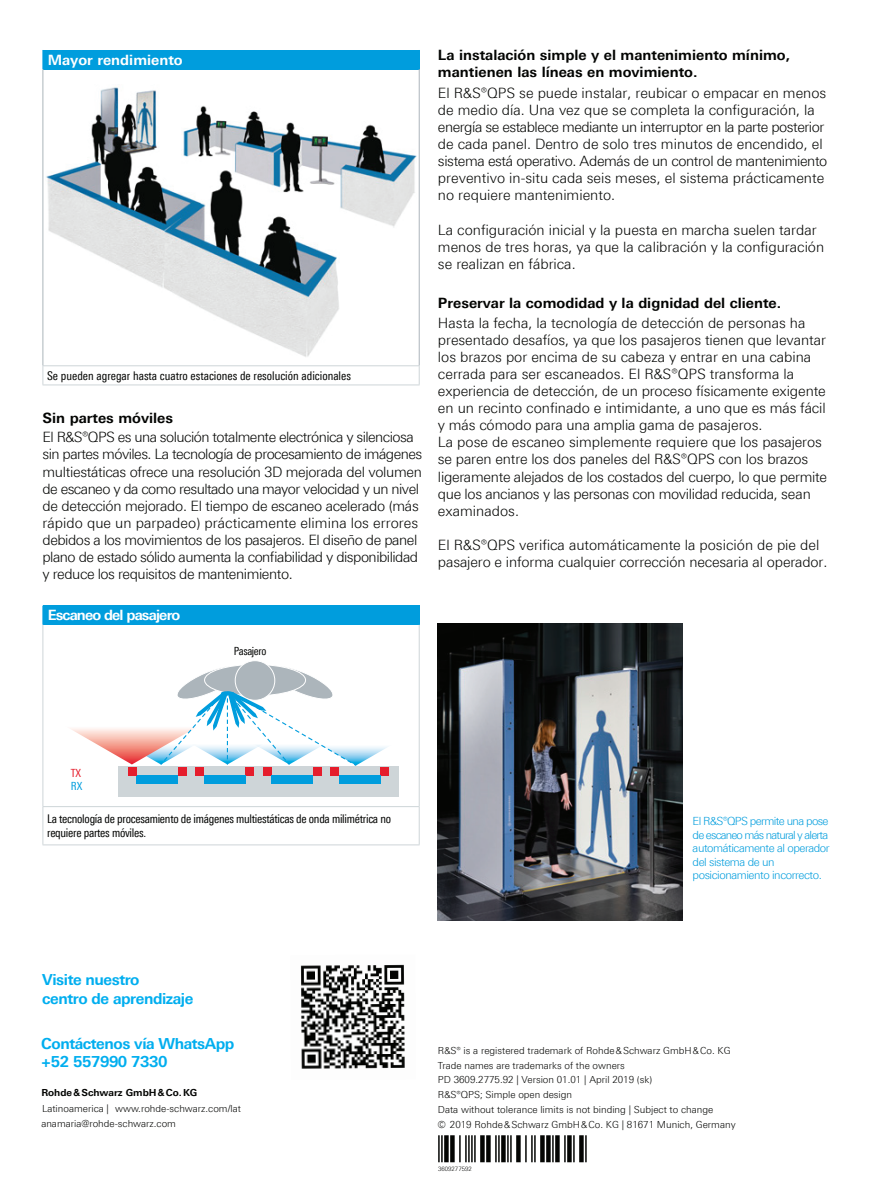
<style>
.page{position:relative;width:893px;height:1191px;background:#fff}
.page>*{position:absolute;margin:0;border:0;box-sizing:border-box;transform-origin:0 0}
.t1{font:700 15.3px/18.3px "Linotype Univers 630";letter-spacing:-.03em;color:#00aeef}
.t2{font:300 14.25px/17.1px "Linotype Univers 330";letter-spacing:-.01em;color:#040503}
.t3{font:300 14.25px/17.1px "Linotype Univers 330";letter-spacing:-.03em;color:#040503}
.t4{font:700 14.25px/17.1px "Linotype Univers 630";color:#040503}
.t5{font:700 14.25px "Linotype Univers 630";letter-spacing:-.06em;color:#fff}
.t6{font:700 14.25px "Linotype Univers 630";color:#fff}
.t7{font:12px/14.4px "Linotype Univers 420 Cn";letter-spacing:-.025em;color:#040503}
.t8{font:12px "Linotype Univers 420 Cn";color:#040503}
.t9{font:300 11.25px/13.5px "Linotype Univers 330";letter-spacing:-.04em;color:#009ddd}
.t10{font:11.25px "Linotype Univers 420 Cn";letter-spacing:-.035em;color:#040503}
.t11{font:11.25px "Linotype Univers 420 Cn";color:#e51d2c}
.t12{font:11.25px "Linotype Univers 420 Cn";color:#009ddd}
.t13{font:300 9.75px/14.9px "Linotype Univers 330";color:#040503}
.t14{font:700 9.75px "Linotype Univers 630";color:#040503}
.t15{font:300 6px "Linotype Univers 330";color:#040503}
</style>
<div class="page">
<svg style="left:235px;top:660px;width:40px;height:40px"></svg>
<div style="left:235px;top:660px;width:40px;height:40px;border:1px solid #fff;border-radius:50%"></div>
<div style="left:118px;top:767px;width:281px;height:30px;background:#ced5d8"></div>
<div style="left:178px;top:767px;width:9px;height:8px;background:#e51d2c"></div>
<div style="left:195px;top:767px;width:9px;height:8px;background:#e51d2c"></div>
<div style="left:246px;top:767px;width:8px;height:8px;background:#e51d2c"></div>
<div style="left:263px;top:767px;width:8px;height:8px;background:#e51d2c"></div>
<div style="left:313px;top:767px;width:9px;height:8px;background:#e51d2c"></div>
<div style="left:330px;top:767px;width:9px;height:8px;background:#e51d2c"></div>
<div style="left:381px;top:767px;width:8px;height:8px;background:#e51d2c"></div>
<div style="left:339px;top:775px;width:42px;height:8px;background:#009ddd"></div>
<div style="left:271px;top:775px;width:42px;height:8px;background:#009ddd"></div>
<div style="left:204px;top:775px;width:42px;height:8px;background:#009ddd"></div>
<div style="left:136px;top:775px;width:42px;height:8px;background:#009ddd"></div>
<div style="left:128px;top:767px;width:8px;height:8px;background:#e51d2c"></div>
<svg style="left:70px;top:664px;width:324px;height:103px"></svg>
<svg style="left:221px;top:691px;width:13px;height:4px"></svg>
<img style="left:438px;top:624px;width:244px;height:297px">
<img style="left:46px;top:87px;width:371px;height:270px">
<hr style="left:438px;top:1135px;width:2px;height:27px;background:#040503">
<hr style="left:441px;top:1135px;width:2px;height:27px;background:#040503">
<div style="left:444px;top:1135px;width:5px;height:27px;background:#040503"></div>
<div style="left:450px;top:1135px;width:5px;height:27px;background:#040503"></div>
<hr style="left:459px;top:1135px;width:2px;height:27px;background:#040503">
<hr style="left:465px;top:1135px;width:2px;height:27px;background:#040503">
<hr style="left:468px;top:1135px;width:2px;height:27px;background:#040503">
<hr style="left:471px;top:1135px;width:2px;height:27px;background:#040503">
<hr style="left:474px;top:1135px;width:2px;height:27px;background:#040503">
<div style="left:480px;top:1135px;width:5px;height:27px;background:#040503"></div>
<div style="left:486px;top:1135px;width:5px;height:27px;background:#040503"></div>
<hr style="left:495px;top:1135px;width:2px;height:27px;background:#040503">
<hr style="left:498px;top:1135px;width:2px;height:27px;background:#040503">
<div style="left:501px;top:1135px;width:5px;height:27px;background:#040503"></div>
<hr style="left:507px;top:1135px;width:2px;height:27px;background:#040503">
<hr style="left:510px;top:1135px;width:2px;height:27px;background:#040503">
<div style="left:516px;top:1135px;width:5px;height:27px;background:#040503"></div>
<hr style="left:525px;top:1135px;width:2px;height:27px;background:#040503">
<hr style="left:531px;top:1135px;width:2px;height:27px;background:#040503">
<hr style="left:534px;top:1135px;width:2px;height:27px;background:#040503">
<div style="left:540px;top:1135px;width:5px;height:27px;background:#040503"></div>
<div style="left:546px;top:1135px;width:5px;height:27px;background:#040503"></div>
<hr style="left:552px;top:1135px;width:2px;height:27px;background:#040503">
<div style="left:555px;top:1135px;width:5px;height:27px;background:#040503"></div>
<hr style="left:564px;top:1135px;width:2px;height:27px;background:#040503">
<div style="left:567px;top:1135px;width:5px;height:27px;background:#040503"></div>
<hr style="left:573px;top:1135px;width:2px;height:27px;background:#040503">
<div style="left:579px;top:1135px;width:5px;height:27px;background:#040503"></div>
<svg style="left:585px;top:1135px;width:1px;height:27px"></svg>
<div style="left:43px;top:605px;width:376px;height:20px;background:#009ddd"></div>
<svg style="left:419px;top:605px;width:1px;height:20px"></svg>
<hr style="left:43px;top:625px;width:1px;height:181px;background:#ced5d8">
<hr style="left:419px;top:625px;width:1px;height:181px;background:#ced5d8">
<hr style="left:43px;top:806px;width:377px;height:1px;background:#ced5d8">
<hr style="left:43px;top:807px;width:1px;height:37px;background:#ced5d8">
<hr style="left:419px;top:807px;width:1px;height:37px;background:#ced5d8">
<hr style="left:43px;top:844px;width:377px;height:1px;background:#ced5d8">
<div style="left:43px;top:50px;width:376px;height:19px;background:#009ddd"></div>
<hr style="left:43px;top:365px;width:377px;height:1px;background:#ced5d8">
<svg style="left:43px;top:366px;width:1px;height:18px"></svg>
<svg style="left:419px;top:366px;width:1px;height:18px"></svg>
<hr style="left:43px;top:384px;width:377px;height:1px;background:#ced5d8">
<svg style="left:419px;top:50px;width:1px;height:19px"></svg>
<hr style="left:43px;top:69px;width:1px;height:296px;background:#acb5bb">
<hr style="left:419px;top:69px;width:1px;height:296px;background:#acb5bb">
<img style="left:300px;top:964px;width:105px;height:105px">
<p class="t6" style="left:48px;top:51px;width:137px">Mayor rendimiento</p>
<p class="t8" style="left:47px;top:368px;width:305px">Se pueden agregar hasta cuatro estaciones de resolución adicionales</p>
<p class="t4" style="left:43px;top:409px;width:132px">Sin partes móviles</p>
<p class="t3" style="left:43px;top:428px;width:381px">El R&amp;S®QPS es una solución totalmente electrónica y silenciosa sin partes móviles. La tecnología de procesamiento de imágenes multiestáticas ofrece una resolución 3D mejorada del volumen de escaneo y da como resultado una mayor velocidad y un nivel de detección mejorado. El tiempo de escaneo acelerado (más rápido que un parpadeo) prácticamente elimina los errores debidos a los movimientos de los pasajeros. El diseño de panel plano de estado sólido aumenta la confiabilidad y disponibilidad y reduce los requisitos de mantenimiento.</p>
<p class="t5" style="left:48px;top:606px;width:134px">Escaneo del pasajero</p>
<p class="t10" style="left:234px;top:644px;width:34px">Pasajero</p>
<p class="t4" style="left:438px;top:46px;width:354px">La instalación simple y el mantenimiento mínimo, mantienen las líneas en movimiento.</p>
<p class="t2" style="left:438px;top:84px;width:391px">El R&amp;S®QPS se puede instalar, reubicar o empacar en menos de medio día. Una vez que se completa la configuración, la energía se establece mediante un interruptor en la parte posterior de cada panel. Dentro de solo tres minutos de encendido, el sistema está operativo. Además de un control de mantenimiento preventivo in-situ cada seis meses, el sistema prácticamente no requiere mantenimiento.</p>
<p class="t2" style="left:438px;top:221px;width:388px">La configuración inicial y la puesta en marcha suelen tardar menos de tres horas, ya que la calibración y la configuración se realizan en fábrica.</p>
<p class="t4" style="left:438px;top:295px;width:345px">Preservar la comodidad y la dignidad del cliente.</p>
<p class="t2" style="left:438px;top:314px;width:391px">Hasta la fecha, la tecnología de detección de personas ha presentado desafíos, ya que los pasajeros tienen que levantar los brazos por encima de su cabeza y entrar en una cabina cerrada para ser escaneados. El R&amp;S®QPS transforma la experiencia de detección, de un proceso físicamente exigente en un recinto confinado e intimidante, a uno que es más fácil y más cómodo para una amplia gama de pasajeros.<br>La pose de escaneo simplemente requiere que los pasajeros se paren entre los dos paneles del R&amp;S®QPS con los brazos ligeramente alejados de los costados del cuerpo, lo que permite que los ancianos y las personas con movilidad reducida, sean examinados.</p>
<p class="t2" style="left:438px;top:536px;width:391px">El R&amp;S®QPS verifica automáticamente la posición de pie del pasajero e informa cualquier corrección necesaria al operador.</p>
<p class="t11" style="left:71px;top:766px;width:12px">TX</p>
<p class="t12" style="left:71px;top:779px;width:13px">RX</p>
<p class="t7" style="left:47px;top:811px;width:345px">La tecnología de procesamiento de imágenes multiestáticas de onda milimétrica no requiere partes móviles.</p>
<p class="t9" style="left:693px;top:814px;width:139px">El R&amp;S®QPS permite una pose de escaneo más natural y alerta automáticamente al operador del sistema de un posicionamiento incorrecto.</p>
<p class="t1" style="left:42px;top:970px;width:153px">Visite nuestro<br>centro de aprendizaje</p>
<p class="t1" style="left:41px;top:1034px;width:195px">Contáctenos vía WhatsApp +52 557990 7330</p>
<p class="t14" style="left:41px;top:1086px;width:158px">Rohde&amp;Schwarz GmbH&amp;Co.KG</p>
<p class="t13" style="left:41px;top:1100px;width:201px;text-indent:74px">www.rohde-schwarz.com/lat anamaria@rohde-schwarz.com</p>
<p class="t13" style="left:42px;top:1100px;width:68px">Latinoamerica |</p>
<p class="t13" style="left:438px;top:1042px;width:299px">R&amp;S® is a registered trademark of Rohde&amp;Schwarz GmbH&amp;Co. KG Trade names are trademarks of the owners<br>PD 3609.2775.92 | Version 01.01 | April 2019 (sk)<br>R&amp;S®QPS; Simple open design<br>Data without tolerance limits is not binding | Subject to change<br>© 2019 Rohde&amp;Schwarz GmbH&amp;Co. KG | 81671 Munich, Germany</p>
<p class="t15" style="left:438px;top:1165px;width:35px">3609277592</p>
</div>
